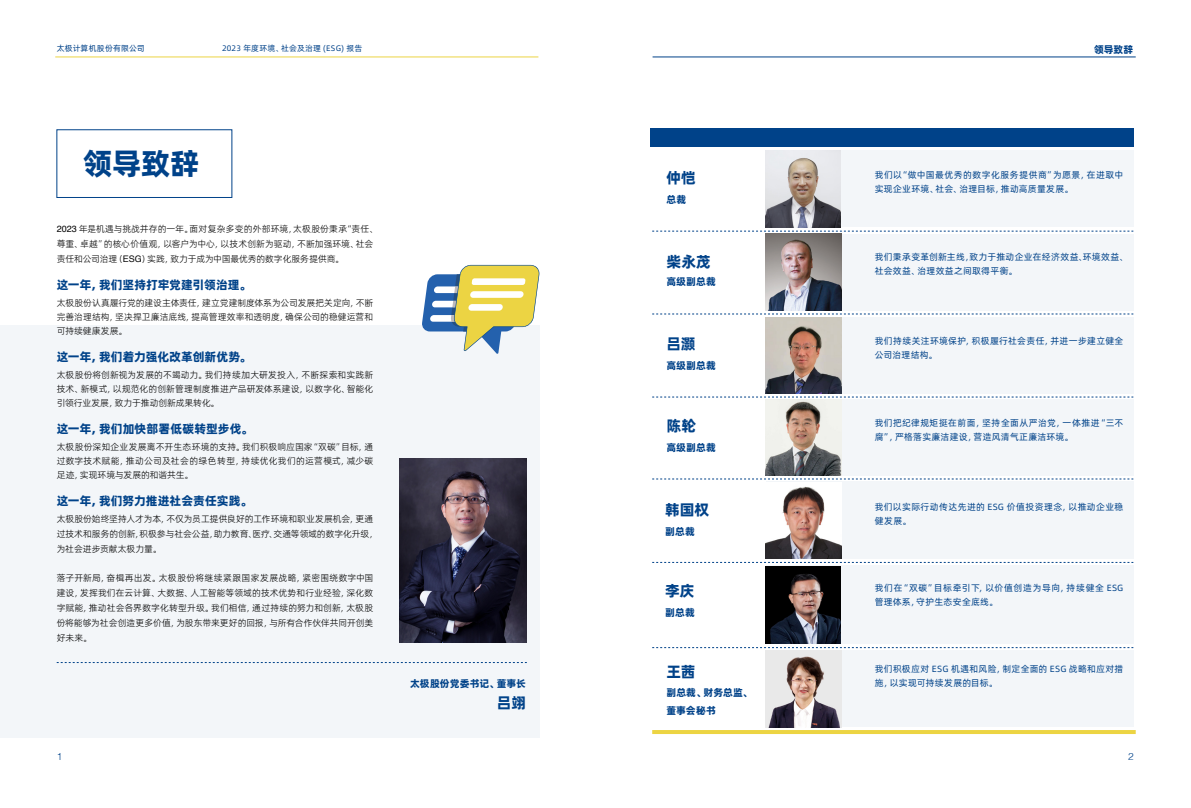
<style>
.page{position:relative;width:1191px;height:808px;background:#fff}
.page>*{position:absolute;margin:0;border:0;box-sizing:border-box;transform-origin:0 0}
.t1{font:30px "Alibaba Pu Hui Ti 3 105 Heavy";color:#004289}
.t2{font:15px "Alibaba Pu Hui Ti 3 105 Heavy";letter-spacing:-.005em;color:#004289}
.t3{font:12px "Alibaba Pu Hui Ti 3 105 Heavy";letter-spacing:-.005em;color:#004289}
.t4{font:10px/18px "Alibaba Pu Hui Ti 3 105 Heavy";letter-spacing:.01em;color:#004289}
.t5{font:300 10px "Helvetica";color:#004289}
.t6{font:9px/15px "Alibaba Pu Hui Ti 3 45 Light";letter-spacing:-.005em;color:#000;text-align:justify}
.t7{font:9px/14px "Alibaba Pu Hui Ti 3 55 Regular";letter-spacing:.035em;color:#004289}
.t8{font:8px "Alibaba Pu Hui Ti 3 55 Regular";letter-spacing:.025em;color:#004289}
.s1{font-family:"Helvetica"}
</style>
<div class="page">
<hr style="left:55px;top:57px;width:483px;height:1px;background:#ecd443">
<hr style="left:652px;top:57px;width:483px;height:1px;background:#004289">
<div style="left:765px;top:234px;width:368px;height:76px;background:#f3f6f9"></div>
<div style="left:765px;top:317px;width:368px;height:77px;background:#f3f6f9"></div>
<div style="left:765px;top:399px;width:368px;height:77px;background:#f3f6f9"></div>
<div style="left:765px;top:482px;width:368px;height:77px;background:#f3f6f9"></div>
<div style="left:765px;top:565px;width:368px;height:78px;background:#f3f6f9"></div>
<div style="left:765px;top:651px;width:368px;height:76px;background:#f3f6f9"></div>
<div style="left:765px;top:151px;width:368px;height:76px;background:#f3f6f9"></div>
<div style="left:0;top:325px;width:540px;height:412px;background:#f3f6f9"></div>
<img style="left:399px;top:458px;width:128px;height:185px">
<img style="left:765px;top:567px;width:75px;height:76px">
<img style="left:765px;top:151px;width:75px;height:76px">
<img style="left:765px;top:234px;width:76px;height:76px">
<img style="left:765px;top:317px;width:76px;height:77px">
<img style="left:765px;top:399px;width:76px;height:77px">
<img style="left:765px;top:482px;width:76px;height:77px">
<img style="left:765px;top:651px;width:76px;height:76px">
<div style="left:57px;top:130px;width:175px;height:68px;border:1px solid #004289"></div>
<svg style="left:57px;top:662px;width:470px;height:1px"></svg>
<svg style="left:652px;top:231px;width:481px;height:1px"></svg>
<svg style="left:652px;top:314px;width:481px;height:1px"></svg>
<svg style="left:652px;top:397px;width:481px;height:1px"></svg>
<svg style="left:652px;top:479px;width:481px;height:1px"></svg>
<svg style="left:652px;top:562px;width:481px;height:1px"></svg>
<svg style="left:652px;top:647px;width:481px;height:1px"></svg>
<hr style="left:652px;top:730px;width:483px;height:4px;background:#ecd443">
<div style="left:650px;top:128px;width:483px;height:19px;background:#004289"></div>
<svg style="left:422px;top:265px;width:118px;height:89px"></svg>
<p class="t8" style="left:57px;top:42px;width:90px">太极计算机股份有限公司</p>
<p class="t8" style="left:222px;top:42px;width:142px">2023 年度环境、社会及治理 (ESG) 报告</p>
<h1 class="t1" style="left:83px;top:139px;width:118px">领导致辞</h1>
<p class="t6" style="left:57px;top:221px;width:323px;text-align:left"><span class="s1">2023</span> 年是机遇与挑战并存的一年。面对复杂多变的外部环境，太极股份秉承“责任、尊重、卓越”的核心价值观，以客户为中心，以技术创新为驱动，不断加强环境、社会责任和公司治理（<span class="s1">ESG</span>）实践，致力于成为中国最优秀的数字化服务提供商。</p>
<h3 class="t3" style="left:57px;top:275px;width:196px">这一年，我们坚持打牢党建引领治理。</h3>
<p class="t6" style="left:57px;top:295px;width:318px;line-height:14px">太极股份认真履行党的建设主体责任，建立党建制度体系为公司发展把关定向，不断完善治理结构，坚决捍卫廉洁底线，提高管理效率和透明度，确保公司的稳健运营和可持续健康发展。</p>
<h3 class="t3" style="left:57px;top:347px;width:196px">这一年，我们着力强化改革创新优势。</h3>
<p class="t6" style="left:57px;top:367px;width:318px;line-height:14px">太极股份将创新视为发展的不竭动力。我们持续加大研发投入，不断探索和实践新技术、新模式，以规范化的创新管理制度推进产品研发体系建设，以数字化、智能化引领行业发展，致力于推动创新成果转化。</p>
<h3 class="t3" style="left:57px;top:419px;width:198px">这一年，我们加快部署低碳转型步伐。</h3>
<p class="t6" style="left:57px;top:439px;width:318px;line-height:14px">太极股份深知企业发展离不开生态环境的支持。我们积极响应国家“双碳”目标，通过数字技术赋能，推动公司及社会的绿色转型，持续优化我们的运营模式，减少碳足迹，实现环境与发展的和谐共生。</p>
<h3 class="t3" style="left:57px;top:491px;width:197px">这一年，我们努力推进社会责任实践。</h3>
<p class="t6" style="left:57px;top:511px;width:323px;text-align:left">太极股份始终坚持人才为本，不仅为员工提供良好的工作环境和职业发展机会，更通过技术和服务的创新，积极参与社会公益，助力教育、医疗、交通等领域的数字化升级，为社会进步贡献太极力量。</p>
<p class="t6" style="left:57px;top:570px;width:318px">落子开新局，奋楫再出发。太极股份将继续紧跟国家发展战略，紧密围绕数字中国建设，发挥我们在云计算、大数据、人工智能等领域的技术优势和行业经验，深化数字赋能，推动社会各界数字化转型升级。我们相信，通过持续的努力和创新，太极股份将能够为社会创造更多价值，为股东带来更好的回报，与所有合作伙伴共同开创美好未来。</p>
<p class="t4" style="left:410px;top:674px;width:117px">太极股份党委书记、董事长</p>
<h2 class="t2" style="left:497px;top:690px;width:31px">吕翊</h2>
<p class="t4" style="left:1094px;top:40px;width:41px">领导致辞</p>
<h2 class="t2" style="left:666px;top:165px;width:31px">仲恺</h2>
<p class="t4" style="left:666px;top:189px;width:21px">总裁</p>
<p class="t7" style="left:874px;top:167px;width:250px">我们以“做中国最优秀的数字化服务提供商”为愿景，在进取中实现企业环境、社会、治理目标，推动高质量发展。</p>
<h2 class="t2" style="left:666px;top:249px;width:46px">柴永茂</h2>
<p class="t4" style="left:666px;top:272px;width:51px">高级副总裁</p>
<p class="t7" style="left:874px;top:249px;width:255px">我们秉承变革创新主线，致力于推动企业在经济效益、环境效益、社会效益、治理效益之间取得平衡。</p>
<h2 class="t2" style="left:666px;top:332px;width:31px">吕灏</h2>
<p class="t4" style="left:666px;top:356px;width:51px">高级副总裁</p>
<p class="t7" style="left:874px;top:334px;width:250px">我们持续关注环境保护，积极履行社会责任，并进一步建立健全公司治理结构。</p>
<h2 class="t2" style="left:666px;top:414px;width:31px">陈轮</h2>
<p class="t4" style="left:666px;top:438px;width:51px">高级副总裁</p>
<p class="t7" style="left:874px;top:416px;width:250px">我们把纪律规矩挺在前面，坚持全面从严治党，一体推进“三不腐”，严格落实廉洁建设，营造风清气正廉洁环境。</p>
<h2 class="t2" style="left:665px;top:498px;width:46px">韩国权</h2>
<p class="t4" style="left:665px;top:522px;width:31px">副总裁</p>
<p class="t7" style="left:874px;top:499px;width:250px">我们以实际行动传达先进的 ESG 价值投资理念，以推动企业稳健发展。</p>
<h2 class="t2" style="left:665px;top:579px;width:31px">李庆</h2>
<p class="t4" style="left:665px;top:603px;width:31px">副总裁</p>
<p class="t7" style="left:874px;top:580px;width:250px">我们在“双碳”目标牵引下，以价值创造为导向，持续健全 ESG管理体系，守护生态安全底线。</p>
<h2 class="t2" style="left:666px;top:659px;width:31px">王茜</h2>
<p class="t4" style="left:666px;top:683px;width:88px">副总裁、财务总监、董事会秘书</p>
<p class="t7" style="left:874px;top:661px;width:250px">我们积极应对 ESG 机遇和风险，制定全面的 ESG 战略和应对措施，以实现可持续发展的目标。</p>
<p class="t5" style="left:57px;top:747px;width:7px">1</p>
<p class="t5" style="left:1128px;top:747px;width:7px">2</p>
</div>
